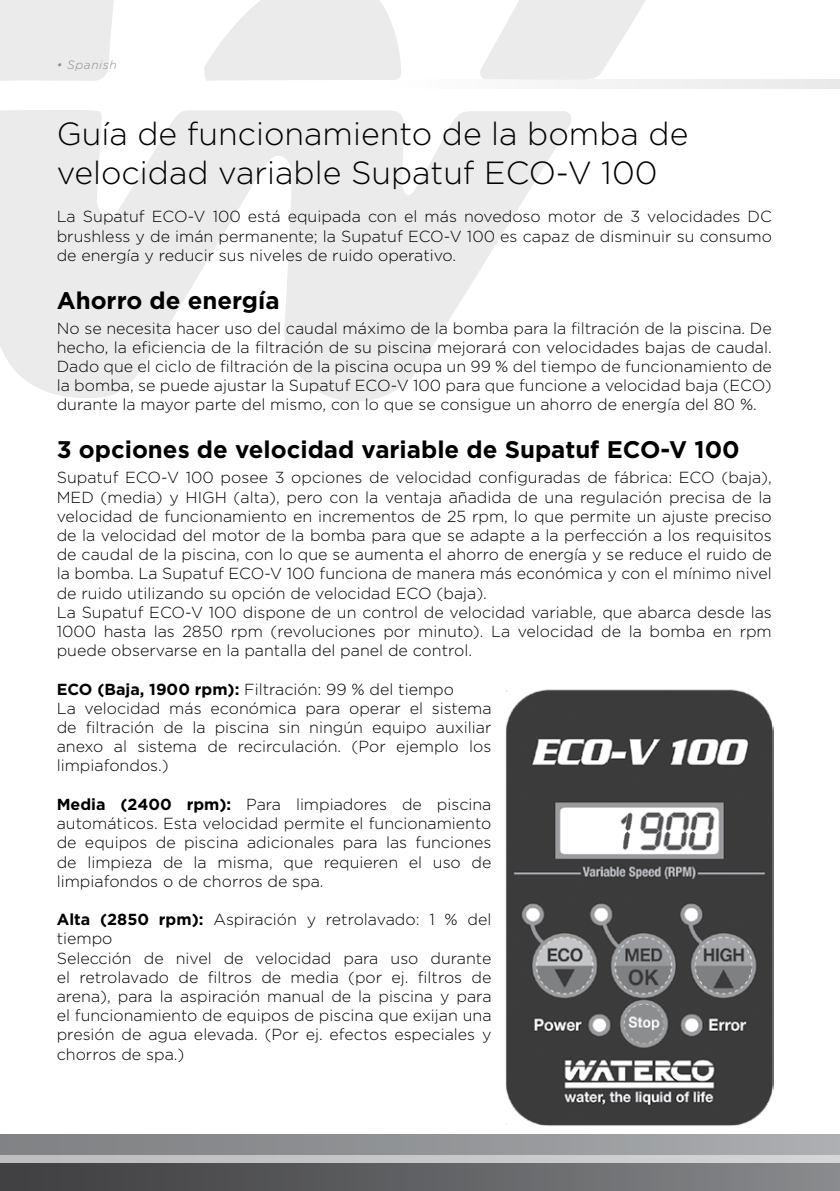
<style>
.page{position:relative;width:840px;height:1191px;background:#fff}
.page>*{position:absolute;margin:0;border:0;box-sizing:border-box;transform-origin:0 0}
.t1{font:300 32px/38.4px "Gotham HTF";color:#000}
.t2{font:700 24px "Gotham HTF";color:#000}
.t3{font:300 16px/19.2px "Gotham HTF";color:#000;text-align:justify}
.t4{font:italic 300 12px "Gotham HTF";letter-spacing:.05em;color:#8a8c8e}
.s1{font-weight:700}
</style>
<div class="page">
<div style="left:0;top:1162px;width:839px;height:29px;background:linear-gradient(to right,#3c3c3e,#87898c)"></div>
<div style="left:0;top:1154px;width:839px;height:8px;background:#c6c8ca"></div>
<div style="left:0;top:1134px;width:839px;height:20px;background:linear-gradient(to right,#7c7e81,#aaacaf)"></div>
<svg style="left:0;top:110px;width:571px;height:292px;fill:#ebebec"></svg>
<svg style="left:0;top:0;width:839px;height:89px"></svg>
<img style="left:505px;top:689px;width:267px;height:437px">
<p class="t4" style="left:57px;top:59px;width:61px">• Spanish</p>
<h1 class="t1" style="left:57px;top:115px;width:632px">Guía de funcionamiento de la bomba de velocidad variable Supatuf ECO-V 100</h1>
<p class="t3" style="left:57px;top:207px;width:716px">La Supatuf ECO-V 100 está equipada con el más novedoso motor de 3 velocidades DC brushless y de imán permanente; la Supatuf ECO-V 100 es capaz de disminuir su consumo de energía y reducir sus niveles de ruido operativo.</p>
<h2 class="t2" style="left:57px;top:286px;width:224px">Ahorro de energía</h2>
<p class="t3" style="left:57px;top:318px;width:716px">No se necesita hacer uso del caudal máximo de la bomba para la filtración de la piscina. De hecho, la eficiencia de la filtración de su piscina mejorará con velocidades bajas de caudal.<br>Dado que el ciclo de filtración de la piscina ocupa un 99 % del tiempo de funcionamiento de la bomba, se puede ajustar la Supatuf ECO-V 100 para que funcione a velocidad baja (ECO) durante la mayor parte del mismo, con lo que se consigue un ahorro de energía del 80 %.</p>
<h2 class="t2" style="left:57px;top:436px;width:684px">3 opciones de velocidad variable de Supatuf ECO-V 100</h2>
<p class="t3" style="left:57px;top:468px;width:716px;text-align:left">Supatuf ECO-V 100 posee 3 opciones de velocidad configuradas de fábrica: ECO (baja), MED (media) y HIGH (alta), pero con la ventaja añadida de una regulación precisa de la velocidad de funcionamiento en incrementos de 25 rpm, lo que permite un ajuste preciso de la velocidad del motor de la bomba para que se adapte a la perfección a los requisitos de caudal de la piscina, con lo que se aumenta el ahorro de energía y se reduce el ruido de la bomba. La Supatuf ECO-V 100 funciona de manera más económica y con el mínimo nivel de ruido utilizando su opción de velocidad ECO (baja).<br>La Supatuf ECO-V 100 dispone de un control de velocidad variable, que abarca desde las 1000 hasta las 2850 rpm (revoluciones por minuto). La velocidad de la bomba en rpm puede observarse en la pantalla del panel de control.</p>
<p class="t3" style="left:57px;top:679px;width:436px;text-align:left"><span class="s1">ECO (Baja, 1900 rpm):</span> Filtración: 99 % del tiempo<br>La velocidad más económica para operar el sistema de filtración de la piscina sin ningún equipo auxiliar anexo al sistema de recirculación. (Por ejemplo los limpiafondos.)</p>
<p class="t3" style="left:57px;top:794px;width:436px"><span class="s1">Media (2400 rpm):</span> Para limpiadores de piscina automáticos. Esta velocidad permite el funcionamiento de equipos de piscina adicionales para las funciones de limpieza de la misma, que requieren el uso de limpiafondos o de chorros de spa.</p>
<p class="t3" style="left:57px;top:909px;width:436px;text-align:left"><span class="s1">Alta (2850 rpm):</span> Aspiración y retrolavado: 1 % del tiempo<br>Selección de nivel de velocidad para uso durante el retrolavado de filtros de media (por ej. filtros de arena), para la aspiración manual de la piscina y para el funcionamiento de equipos de piscina que exijan una presión de agua elevada. (Por ej. efectos especiales y chorros de spa.)</p>
</div>
